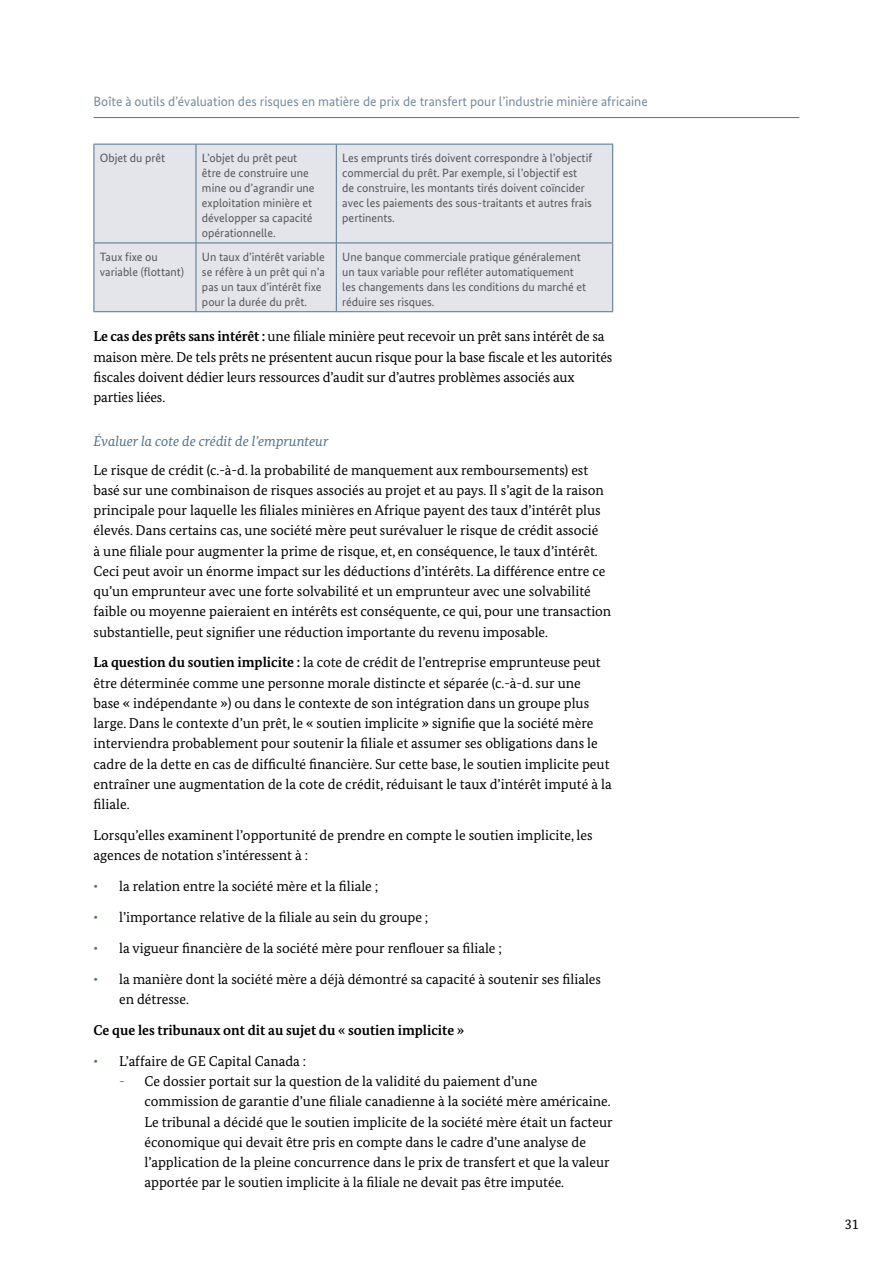
<style>
.page{position:relative;width:893px;height:1263px;background:#fff}
.page>*{position:absolute;margin:0;border:0;box-sizing:border-box;transform-origin:0 0}
.t1{font:14.25px/20.2px "Bundes Serif";color:#000}
.t2{font:700 14.25px "Bundes Serif";color:#000}
.t3{font:italic 14.25px "Bundes Serif";color:#53728a}
.t4{font:13.5px "Bundes Sans";color:#758a9f}
.t5{font:12px/15px "Bundes Sans";color:#565655}
.s1{font-weight:700}
.s2{color:#53728a}
</style>
<div class="page">
<hr style="left:94px;top:117px;width:705px;height:1px;background:#53728a">
<div style="left:95px;top:145px;width:517px;height:166px;background:#e3e5eb"></div>
<hr style="left:94px;top:144px;width:1px;height:99px;background:#53728a">
<hr style="left:94px;top:144px;width:102px;height:1px;background:#53728a">
<hr style="left:196px;top:144px;width:1px;height:99px;background:#53728a">
<hr style="left:196px;top:144px;width:140px;height:1px;background:#53728a">
<hr style="left:336px;top:144px;width:277px;height:1px;background:#53728a">
<hr style="left:336px;top:144px;width:1px;height:99px;background:#53728a">
<hr style="left:612px;top:144px;width:1px;height:99px;background:#53728a">
<hr style="left:94px;top:243px;width:1px;height:68px;background:#53728a">
<hr style="left:94px;top:243px;width:102px;height:1px;background:#53728a">
<hr style="left:94px;top:311px;width:102px;height:1px;background:#53728a">
<hr style="left:196px;top:243px;width:1px;height:68px;background:#53728a">
<hr style="left:196px;top:243px;width:140px;height:1px;background:#53728a">
<hr style="left:336px;top:243px;width:277px;height:1px;background:#53728a">
<hr style="left:336px;top:243px;width:1px;height:68px;background:#53728a">
<hr style="left:612px;top:243px;width:1px;height:68px;background:#53728a">
<hr style="left:196px;top:311px;width:140px;height:1px;background:#53728a">
<hr style="left:336px;top:311px;width:277px;height:1px;background:#53728a">
<p class="t4" style="left:94px;top:93px;width:556px">Boîte à outils d’évaluation des risques en matière de prix de transfert pour l’industrie minière africaine</p>
<p class="t5" style="left:100px;top:150px;width:67px">Objet du prêt</p>
<p class="t5" style="left:202px;top:150px;width:114px">L’objet du prêt peut être de construire une mine ou d’agrandir une exploitation minière et développer sa capacité opérationnelle.</p>
<p class="t5" style="left:342px;top:150px;width:251px">Les emprunts tirés doivent correspondre à l’objectif commercial du prêt. Par exemple, si l’objectif est<br>de construire, les montants tirés doivent coïncider avec les paiements des sous-traitants et autres frais pertinents.</p>
<p class="t5" style="left:100px;top:249px;width:86px">Taux fixe ou variable (flottant)</p>
<p class="t5" style="left:202px;top:249px;width:124px">Un taux d’intérêt variable se réfère à un prêt qui n’a pas un taux d’intérêt fixe pour la durée du prêt.</p>
<p class="t5" style="left:342px;top:249px;width:245px">Une banque commerciale pratique généralement un taux variable pour refléter automatiquement les changements dans les conditions du marché et réduire ses risques.</p>
<p class="t1" style="left:94px;top:326px;width:520px"><span class="s1">Le cas des prêts sans intérêt :</span> une filiale minière peut recevoir un prêt sans intérêt de sa maison mère. De tels prêts ne présentent aucun risque pour la base fiscale et les autorités fiscales doivent dédier leurs ressources d’audit sur d’autres problèmes associés aux parties liées.</p>
<p class="t3" style="left:94px;top:432px;width:236px">Évaluer la cote de crédit de l’emprunteur</p>
<p class="t1" style="left:94px;top:459px;width:519px">Le risque de crédit (c.-à-d. la probabilité de manquement aux remboursements) est basé sur une combinaison de risques associés au projet et au pays. Il s’agit de la raison principale pour laquelle les filiales minières en Afrique payent des taux d’intérêt plus élevés. Dans certains cas, une société mère peut surévaluer le risque de crédit associé<br>à une filiale pour augmenter la prime de risque, et, en conséquence, le taux d’intérêt.<br>Ceci peut avoir un énorme impact sur les déductions d’intérêts. La différence entre ce qu’un emprunteur avec une forte solvabilité et un emprunteur avec une solvabilité faible ou moyenne paieraient en intérêts est conséquente, ce qui, pour une transaction substantielle, peut signifier une réduction importante du revenu imposable.</p>
<p class="t1" style="left:94px;top:652px;width:520px"><span class="s1">La question du soutien implicite :</span> la cote de crédit de l’entreprise emprunteuse peut être déterminée comme une personne morale distincte et séparée (c.-à-d. sur une<br>base « indépendante ») ou dans le contexte de son intégration dans un groupe plus large. Dans le contexte d’un prêt, le « soutien implicite » signifie que la société mère interviendra probablement pour soutenir la filiale et assumer ses obligations dans le cadre de la dette en cas de difficulté financière. Sur cette base, le soutien implicite peut entraîner une augmentation de la cote de crédit, réduisant le taux d’intérêt imputé à la filiale.</p>
<p class="t1" style="left:94px;top:825px;width:501px">Lorsqu’elles examinent l’opportunité de prendre en compte le soutien implicite, les agences de notation s’intéressent à :</p>
<p class="t1" style="left:94px;top:876px;width:286px"><span class="s2">•</span> la relation entre la société mère et la filiale ;</p>
<p class="t1" style="left:94px;top:907px;width:336px"><span class="s2">•</span> l’importance relative de la filiale au sein du groupe ;</p>
<p class="t1" style="left:94px;top:938px;width:410px"><span class="s2">•</span> la vigueur financière de la société mère pour renflouer sa filiale ;</p>
<p class="t1" style="left:119px;top:969px;width:484px;text-indent:-26px"><span class="s2">•</span> la manière dont la société mère a déjà démontré sa capacité à soutenir ses filiales en détresse.</p>
<p class="t2" style="left:94px;top:1021px;width:372px">Ce que les tribunaux ont dit au sujet du « soutien implicite »</p>
<p class="t1" style="left:94px;top:1051px;width:214px"><span class="s2">•</span> L’affaire de GE Capital Canada :</p>
<p class="t1" style="left:145px;top:1071px;width:470px;text-indent:-26px"><span class="s2">-</span> Ce dossier portait sur la question de la validité du paiement d’une commission de garantie d’une filiale canadienne à la société mère américaine.<br>Le tribunal a décidé que le soutien implicite de la société mère était un facteur économique qui devait être pris en compte dans le cadre d’une analyse de l’application de la pleine concurrence dans le prix de transfert et que la valeur apportée par le soutien implicite à la filiale ne devait pas être imputée.</p>
<p class="t1" style="left:845px;top:1214px;width:16px">31</p>
</div>
